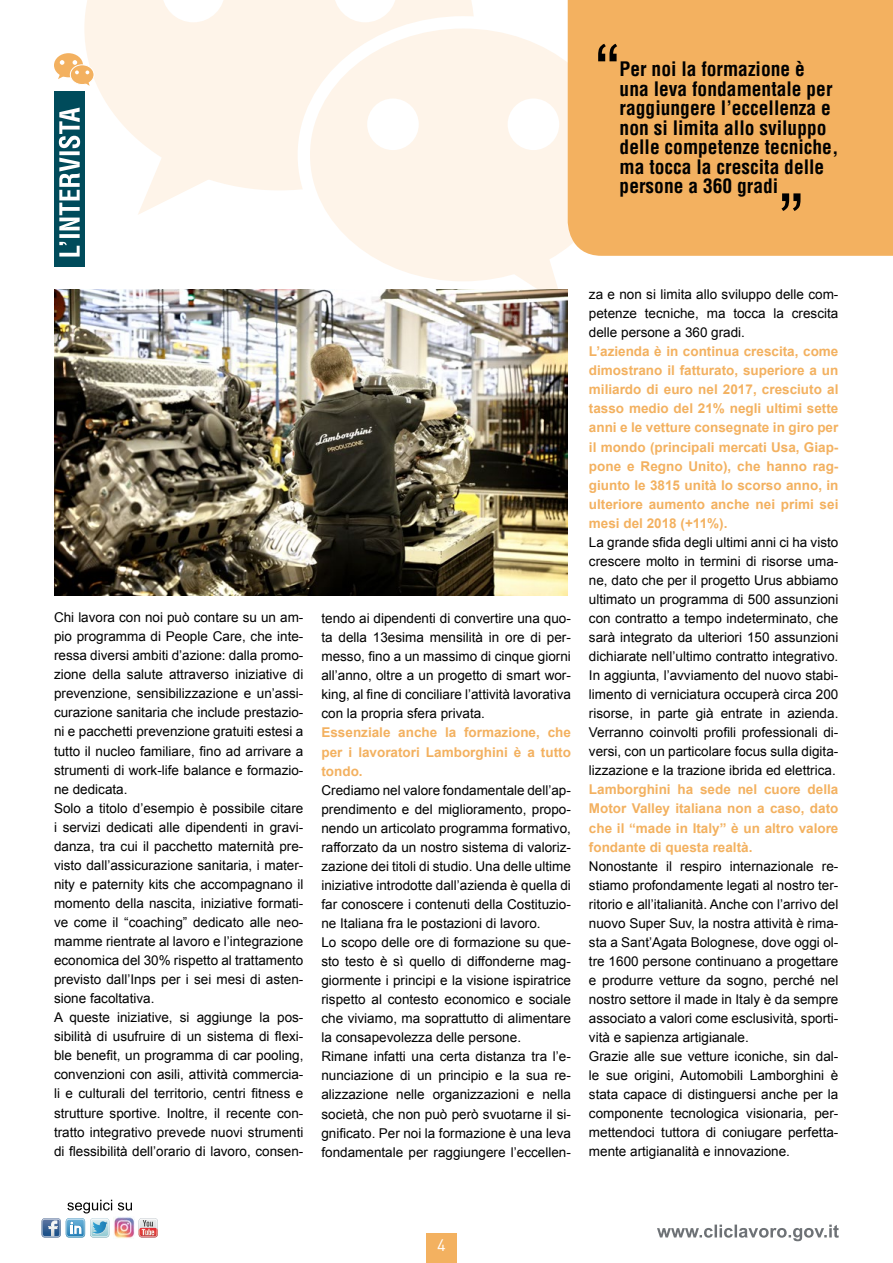
<style>
.page{position:relative;width:893px;height:1263px;background:#fff}
.page>*{position:absolute;margin:0;border:0;box-sizing:border-box;transform-origin:0 0}
.t1{font:700 condensed 19.5px/19.5px "Helvetica";color:#000}
.t2{font:16.5px "DIN";color:#fff}
.t3{font:13.5px/19px "Arial";color:#000}
.t4{font:700 13.5px/19px "Arial";color:#f3b160;text-align:justify}
</style>
<div class="page">
<div style="left:426px;top:1233px;width:30px;height:30px;background:#f3b160"></div>
<svg style="left:657px;top:1224px;width:182px;height:17px"></svg>
<svg style="left:42px;top:1200px;width:90px;height:38px"></svg>
<svg style="left:139px;top:1218px;width:19px;height:19px"></svg>
<img style="left:114px;top:1217px;width:20px;height:22px">
<svg style="left:84px;top:0;width:390px;height:190px;background:#fdf5eb"></svg>
<svg style="left:138px;top:106px;width:108px;height:109px"></svg>
<svg style="left:162px;top:0;width:63px;height:22px"></svg>
<svg style="left:334px;top:0;width:63px;height:22px"></svg>
<div style="left:304px;top:22px;width:319px;height:266px;background:#fef4e9;border-radius:50%"></div>
<div style="left:298px;top:16px;width:331px;height:278px;border:12px solid #fff;border-radius:50%"></div>
<svg style="left:482px;top:251px;width:81px;height:38px"></svg>
<div style="left:367px;top:99px;width:52px;height:51px;background:#fff;border-radius:50%"></div>
<div style="left:508px;top:99px;width:51px;height:51px;background:#fff;border-radius:50%"></div>
<div style="left:568px;top:0;width:325px;height:256px;background:#f3b160"></div>
<svg style="left:598px;top:44px;width:19px;height:17px"></svg>
<svg style="left:781px;top:193px;width:19px;height:18px"></svg>
<div style="left:54px;top:91px;width:30px;height:176px;background:#004b5b"></div>
<svg style="left:59px;top:108px;width:21px;height:149px"></svg>
<div style="left:54px;top:53px;width:29px;height:24px;background:#f3b160;border-radius:50%"></div>
<svg style="left:58px;top:73px;width:7px;height:6px"></svg>
<svg style="left:60px;top:60px;width:4px;height:5px"></svg>
<svg style="left:70px;top:65px;width:24px;height:20px"></svg>
<div style="left:70px;top:64px;width:25px;height:21px;border:1px solid #fff;border-radius:50%"></div>
<svg style="left:73px;top:60px;width:17px;height:26px"></svg>
<img style="left:54px;top:289px;width:514px;height:306px">
<h1 class="t1" style="left:620px;top:59px;width:220px">Per noi la formazione è una leva fondamentale per raggiungere l’eccellenza e non si limita allo sviluppo delle competenze tecniche, ma tocca la crescita delle persone a 360 gradi</h1>
<p class="t3" style="left:54px;top:608px;width:251px">Chi lavora con noi può contare su un am&shy;pio programma di People Care, che inte&shy;ressa diversi ambiti d’azione: dalla promo&shy;zione della salute attraverso iniziative di prevenzione, sensibilizzazione e un’assi&shy;curazione sanitaria che include prestazio&shy;ni e pacchetti prevenzione gratuiti estesi a tutto il nucleo familiare, fino ad arrivare a strumenti di work-life balance e formazio&shy;ne dedicata.<br>Solo a titolo d’esempio è possibile citare i servizi dedicati alle dipendenti in gravi&shy;danza, tra cui il pacchetto maternità pre&shy;visto dall’assicurazione sanitaria, i mater&shy;nity e paternity kits che accompagnano il momento della nascita, iniziative formati&shy;ve come il “coaching” dedicato alle neo&shy;mamme rientrate al lavoro e l’integrazione economica del 30% rispetto al trattamento previsto dall’Inps per i sei mesi di asten&shy;sione facoltativa.<br>A queste iniziative, si aggiunge la pos&shy;sibilità di usufruire di un sistema di flexi&shy;ble benefit, un programma di car pooling, convenzioni con asili, attività commercia&shy;li e culturali del territorio, centri fitness e strutture sportive. Inoltre, il recente con&shy;tratto integrativo prevede nuovi strumenti di flessibilità dell’orario di lavoro, consen-</p>
<p class="t3" style="left:321px;top:609px;width:251px;text-align:justify">tendo ai dipendenti di convertire una quo&shy;ta della 13esima mensilità in ore di per&shy;messo, fino a un massimo di cinque giorni all’anno, oltre a un progetto di smart wor&shy;king, al fine di conciliare l’attività lavorativa con la propria sfera privata.</p>
<p class="t4" style="left:321px;top:724px;width:251px">Essenziale anche la formazione, che per i lavoratori Lamborghini è a tutto tondo.</p>
<p class="t3" style="left:321px;top:780px;width:251px">Crediamo nel valore fondamentale dell’ap&shy;prendimento e del miglioramento, propo&shy;nendo un articolato programma formativo, rafforzato da un nostro sistema di valoriz&shy;zazione dei titoli di studio. Una delle ultime iniziative introdotte dall’azienda è quella di far conoscere i contenuti della Costituzio&shy;ne Italiana fra le postazioni di lavoro.<br>Lo scopo delle ore di formazione su que&shy;sto testo è sì quello di diffonderne mag&shy;giormente i principi e la visione ispiratrice rispetto al contesto economico e sociale che viviamo, ma soprattutto di alimentare la consapevolezza delle persone.<br>Rimane infatti una certa distanza tra l’e&shy;nunciazione di un principio e la sua re&shy;alizzazione nelle organizzazioni e nella società, che non può però svuotarne il si&shy;gnificato. Per noi la formazione è una leva fondamentale per raggiungere l’eccellen-</p>
<p class="t3" style="left:589px;top:285px;width:251px;text-align:justify">za e non si limita allo sviluppo delle com&shy;petenze tecniche, ma tocca la crescita delle persone a 360 gradi.</p>
<p class="t4" style="left:589px;top:342px;width:251px">L’azienda è in continua crescita, come dimostrano il fatturato, superiore a un miliardo di euro nel 2017, cresciuto al tasso medio del 21% negli ultimi sette anni e le vetture consegnate in giro per il mondo (principali mercati Usa, Giap&shy;pone e Regno Unito), che hanno rag&shy;giunto le 3815 unità lo scorso anno, in ulteriore aumento anche nei primi sei mesi del 2018 (+11%).</p>
<p class="t3" style="left:589px;top:533px;width:251px;text-align:justify">La grande sfida degli ultimi anni ci ha visto crescere molto in termini di risorse uma&shy;ne, dato che per il progetto Urus abbiamo ultimato un programma di 500 assunzioni con contratto a tempo indeterminato, che sarà integrato da ulteriori 150 assunzioni dichiarate nell’ultimo contratto integrativo.<br>In aggiunta, l’avviamento del nuovo stabi&shy;limento di verniciatura occuperà circa 200 risorse, in parte già entrate in azienda.<br>Verranno coinvolti profili professionali di&shy;versi, con un particolare focus sulla digita&shy;lizzazione e la trazione ibrida ed elettrica.</p>
<p class="t4" style="left:589px;top:781px;width:251px">Lamborghini ha sede nel cuore della Motor Valley italiana non a caso, dato che il “made in Italy” è un altro valore fondante di questa realtà.</p>
<p class="t3" style="left:589px;top:856px;width:251px">Nonostante il respiro internazionale re&shy;stiamo profondamente legati al nostro ter&shy;ritorio e all’italianità. Anche con l’arrivo del nuovo Super Suv, la nostra attività è rima&shy;sta a Sant’Agata Bolognese, dove oggi ol&shy;tre 1600 persone continuano a progettare e produrre vetture da sogno, perché nel nostro settore il made in Italy è da sempre associato a valori come esclusività, sporti&shy;vità e sapienza artigianale.<br>Grazie alle sue vetture iconiche, sin dal&shy;le sue origini, Automobili Lamborghini è stata capace di distinguersi anche per la componente tecnologica visionaria, per&shy;mettendoci tuttora di coniugare perfetta&shy;mente artigianalità e innovazione.</p>
<p class="t2" style="left:437px;top:1234px;width:10px">4</p>
</div>
